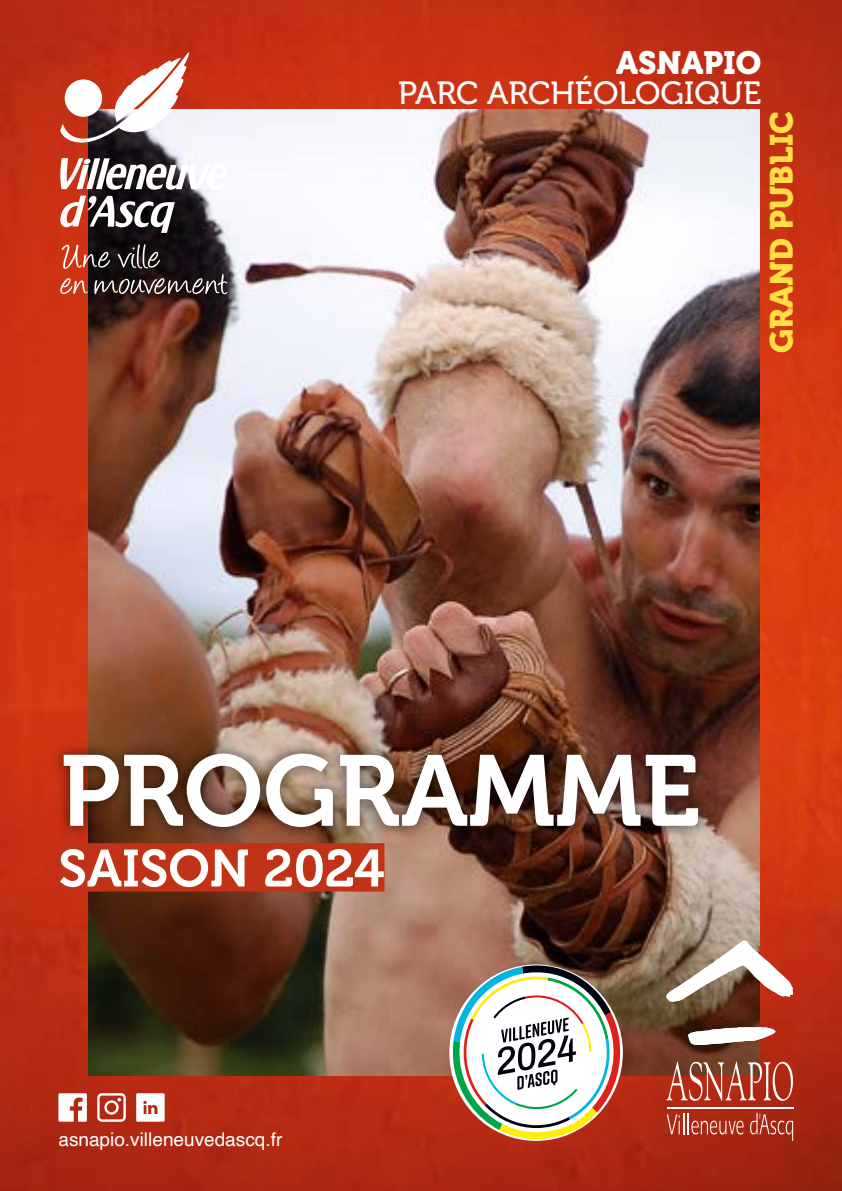
<style>
.page{position:relative;width:842px;height:1191px;background:#fff}
.page>*{position:absolute;margin:0;border:0;box-sizing:border-box;transform-origin:0 0}
.t1{font:100px "Museo 700";color:#fff}
.t2{font:52px "Museo 700";color:#fff}
.t3{font:32px "Museo 500";color:#fff}
.t4{font:32px "Museo 900";color:#ffdf43}
.t5{font:32px "Museo 900";color:#fff}
.t6{font:19px "Helvetica";color:#fff}
</style>
<div class="page">
<img style="left:0;top:0;width:842px;height:1191px">
<img style="left:88px;top:110px;width:671px;height:965px">
<div style="left:58px;top:843px;width:326px;height:48px;background:#c13316"></div>
<svg style="left:58px;top:1093px;width:29px;height:28px"></svg>
<svg style="left:136px;top:1093px;width:29px;height:28px"></svg>
<svg style="left:97px;top:1093px;width:29px;height:28px"></svg>
<svg style="left:59px;top:158px;width:170px;height:32px"></svg>
<svg style="left:60px;top:196px;width:115px;height:37px"></svg>
<svg style="left:60px;top:244px;width:167px;height:50px"></svg>
<svg style="left:60px;top:52px;width:129px;height:92px"></svg>
<svg style="left:666px;top:940px;width:127px;height:105px"></svg>
<hr style="left:668px;top:1106px;width:126px;height:2px;background:#fff">
<svg style="left:667px;top:1061px;width:126px;height:39px"></svg>
<svg style="left:667px;top:1112px;width:77px;height:22px"></svg>
<svg style="left:750px;top:1112px;width:43px;height:28px"></svg>
<div style="left:49px;top:740px;width:664px;height:102px;background:#000;opacity:.5"></div>
<svg style="left:452px;top:964px;width:171px;height:175px"></svg>
<h3 class="t5" style="left:616px;top:45px;width:146px">ASNAPIO</h3>
<h3 class="t3" style="left:398px;top:75px;width:365px">PARC ARCHÉOLOGIQUE</h3>
<h3 class="t4" style="left:763px;top:353px;width:243px;rotate:-90deg">GRAND PUBLIC</h3>
<h1 class="t1" style="left:60px;top:735px;width:641px">PROGRAMME</h1>
<h2 class="t2" style="left:58px;top:839px;width:328px">SAISON 2024</h2>
<p class="t6" style="left:58px;top:1124px;width:225px">asnapio.villeneuvedascq.fr</p>
</div>
